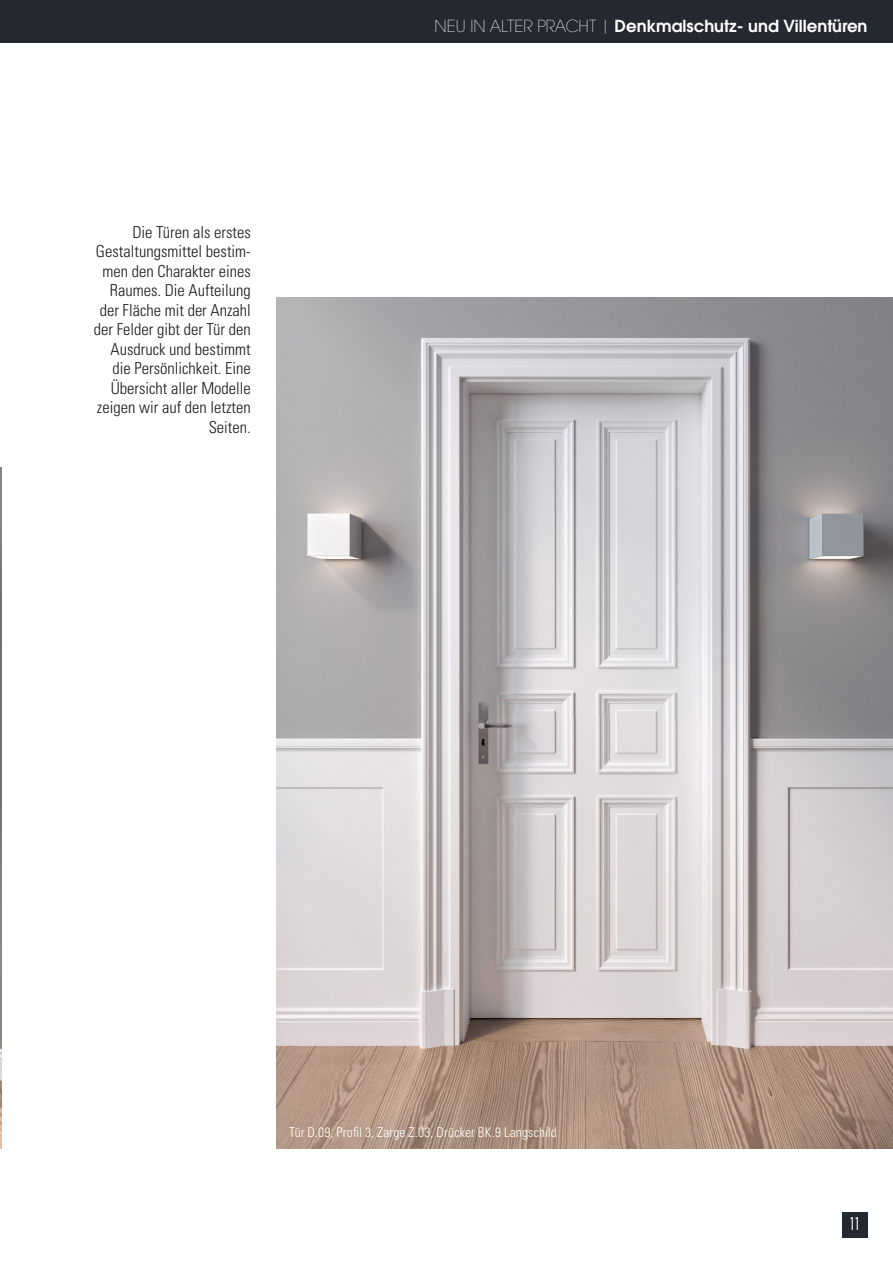
<style>
.page{position:relative;width:893px;height:1263px;background:#fff}
.page>*{position:absolute;margin:0;border:0;box-sizing:border-box;transform-origin:0 0}
.t1{font:18px "Univers LT Pro Light Ult Cond";color:#fff}
.t2{font:300 condensed 16.5px/19.5px "Univers LT Std";color:#1a1a18;text-align:right}
.t3{font:600 16.5px "ITC Avant Garde W1 G";color:#fff}
.t4{font:300 condensed 13.5px "Univers LT Std";letter-spacing:.01em;color:#fff}
.s1{font-weight:200}
</style>
<div class="page">
<div style="left:842px;top:1212px;width:25px;height:25px;background:#232831"></div>
<div style="left:0;top:0;width:893px;height:43px;background:#232831"></div>
<img style="left:276px;top:298px;width:617px;height:850px">
<img style="left:0;top:468px;width:1px;height:680px">
<p class="t2" style="left:94px;top:222px;width:158px">Die Türen als erstes<br>Gestaltungsmittel bestim&shy;men den Charakter eines<br>Raumes. Die Aufteilung der Fläche mit der Anzahl der Felder gibt der Tür den<br>Ausdruck und bestimmt die Persönlichkeit. Eine<br>Übersicht aller Modelle zeigen wir auf den letzten<br>Seiten.</p>
<p class="t3" style="left:435px;top:15px;width:434px"><span class="s1">NEU IN ALTER PRACHT |</span> Denkmalschutz- und Villentüren</p>
<p class="t4" style="left:289px;top:1124px;width:269px">Tür D.09, Profil 3, Zarge Z.03, Drücker BK.9 Langschild</p>
<p class="t1" style="left:850px;top:1213px;width:11px">11</p>
</div>
